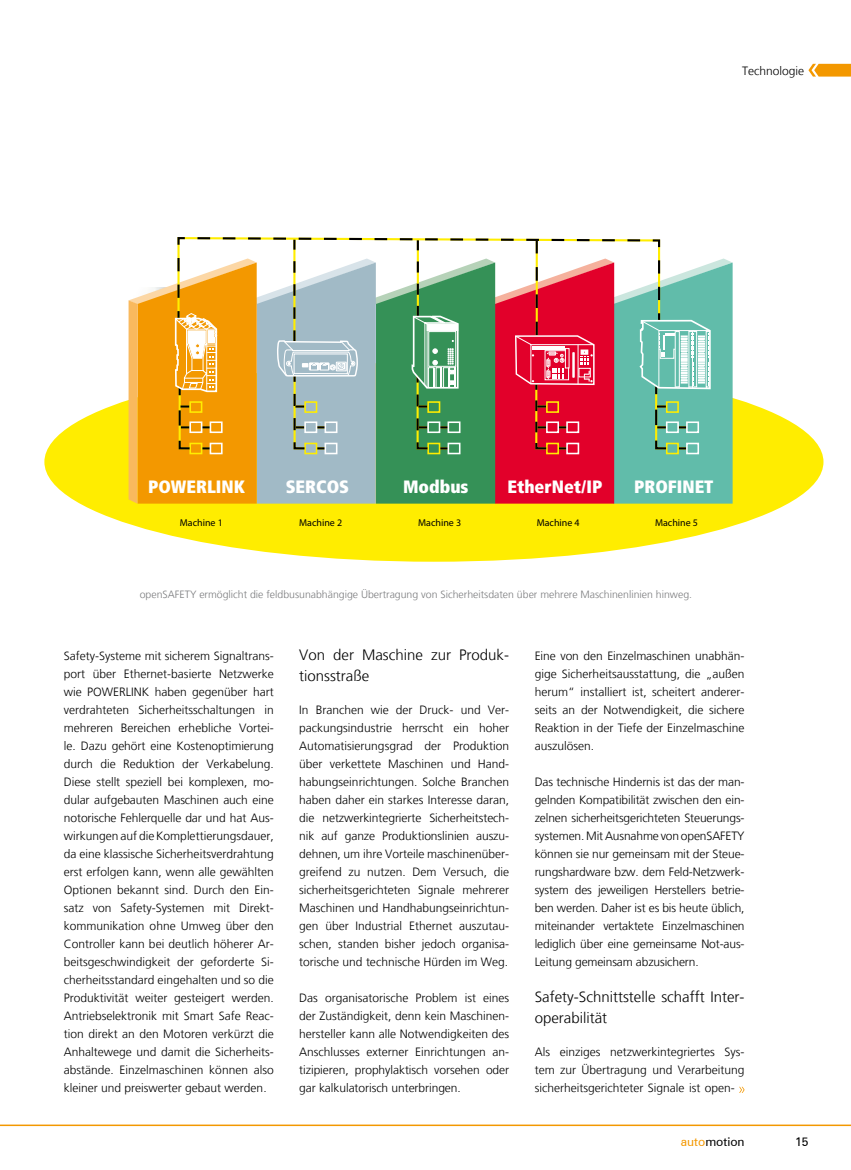
<style>
.page{position:relative;width:851px;height:1170px;background:#fff}
.page>*{position:absolute;margin:0;border:0;box-sizing:border-box;transform-origin:0 0}
.t1{font:900 condensed 17.85px "Frutiger LT Com";color:#fff}
.t2{font:300 15px/21px "Frutiger LT";color:#000}
.t3{font:300 12px/18px "Frutiger LT";color:#000;text-align:justify}
.t4{font:12px "Zurich BT";color:#000}
.t5{font:300 10.5px "Frutiger LT";color:#7b7c7e}
.t6{font:italic 10.05px "Franklin Gothic Cond";color:#000}
.s1{color:#f39800}
</style>
<div class="page">
<hr style="left:0;top:1124px;width:850px;height:1px;background:#f39800">
<svg style="left:808px;top:64px;width:42px;height:13px"></svg>
<img style="left:732px;top:287px;width:4px;height:112px">
<div style="left:44px;top:362px;width:779px;height:199px;background:#ffed00;border-radius:50%"></div>
<svg style="left:128px;top:237px;width:604px;height:266px"></svg>
<svg style="left:739px;top:1086px;width:5px;height:6px"></svg>
<p class="t3" style="left:742px;top:62px;width:64px">Technologie</p>
<h1 class="t1" style="left:148px;top:475px;width:98px">POWERLINK</h1>
<h1 class="t1" style="left:285px;top:475px;width:65px">SERCOS</h1>
<h1 class="t1" style="left:403px;top:475px;width:67px">Modbus</h1>
<h1 class="t1" style="left:507px;top:475px;width:96px">EtherNet/IP</h1>
<h1 class="t1" style="left:634px;top:476px;width:81px">PROFINET</h1>
<p class="t6" style="left:180px;top:516px;width:44px">Machine 1</p>
<p class="t6" style="left:299px;top:516px;width:44px">Machine 2</p>
<p class="t6" style="left:418px;top:516px;width:44px">Machine 3</p>
<p class="t6" style="left:536px;top:516px;width:44px">Machine 4</p>
<p class="t6" style="left:655px;top:516px;width:44px">Machine 5</p>
<p class="t5" style="left:140px;top:588px;width:553px">openSAFETY ermöglicht die feldbusunabhängige Übertragung von Sicherheitsdaten über mehrere Maschinenlinien hinweg.</p>
<p class="t3" style="left:64px;top:646px;width:211px">Safety-Systeme mit sicherem Signaltrans&shy;port über Ethernet-basierte Netzwerke wie POWERLINK haben gegenüber hart verdrahteten Sicherheitsschaltungen in mehreren Bereichen erhebliche Vortei&shy;le. Dazu gehört eine Kostenoptimierung durch die Reduktion der Verkabelung.<br>Diese stellt speziell bei komplexen, mo&shy;dular aufgebauten Maschinen auch eine notorische Fehlerquelle dar und hat Aus&shy;wirkungen auf die Komplettierungsdauer, da eine klassische Sicherheitsverdrahtung erst erfolgen kann, wenn alle gewählten Optionen bekannt sind. Durch den Ein&shy;satz von Safety-Systemen mit Direkt&shy;kommunikation ohne Umweg über den Controller kann bei deutlich höherer Ar&shy;beitsgeschwindigkeit der geforderte Si&shy;cherheitsstandard eingehalten und so die Produktivität weiter gesteigert werden.<br>Antriebselektronik mit Smart Safe Reac&shy;tion direkt an den Motoren verkürzt die Anhaltewege und damit die Sicherheits&shy;abstände. Einzelmaschinen können also kleiner und preiswerter gebaut werden.</p>
<p class="t2" style="left:299px;top:644px;width:211px">Von der Maschine zur Produk&shy;tionsstraße</p>
<p class="t3" style="left:299px;top:700px;width:211px">In Branchen wie der Druck- und Ver&shy;packungsindustrie herrscht ein hoher Automatisierungsgrad der Produktion über verkettete Maschinen und Hand&shy;habungseinrichtungen. Solche Branchen haben daher ein starkes Interesse daran, die netzwerkintegrierte Sicherheitstech&shy;nik auf ganze Produktionslinien auszu&shy;dehnen, um ihre Vorteile maschinenüber&shy;greifend zu nutzen. Dem Versuch, die sicherheitsgerichteten Signale mehrerer Maschinen und Handhabungseinrichtun&shy;gen über Industrial Ethernet auszutau&shy;schen, standen bisher jedoch organisa&shy;torische und technische Hürden im Weg.</p>
<p class="t3" style="left:299px;top:988px;width:211px">Das organisatorische Problem ist eines der Zuständigkeit, denn kein Maschinen&shy;hersteller kann alle Notwendigkeiten des Anschlusses externer Einrichtungen an&shy;tizipieren, prophylaktisch vorsehen oder gar kalkulatorisch unterbringen.</p>
<p class="t3" style="left:534px;top:646px;width:211px">Eine von den Einzelmaschinen unabhän&shy;gige Sicherheitsausstattung, die „außen herum“ installiert ist, scheitert anderer&shy;seits an der Notwendigkeit, die sichere Reaktion in der Tiefe der Einzelmaschine auszulösen.</p>
<p class="t3" style="left:534px;top:772px;width:211px">Das technische Hindernis ist das der man&shy;gelnden Kompatibilität zwischen den ein&shy;zelnen sicherheitsgerichteten Steuerungs&shy;systemen. Mit Ausnahme von openSAFETY können sie nur gemeinsam mit der Steue&shy;rungshardware bzw. dem Feld-Netzwerk&shy;system des jeweiligen Herstellers betrie&shy;ben werden. Daher ist es bis heute üblich, miteinander vertaktete Einzelmaschinen lediglich über eine gemeinsame Not-aus-Leitung gemeinsam abzusichern.</p>
<p class="t2" style="left:534px;top:986px;width:211px">Safety-Schnittstelle schafft Inter&shy;operabilität</p>
<p class="t3" style="left:534px;top:1042px;width:211px">Als einziges netzwerkintegriertes Sys&shy;tem zur Übertragung und Verarbeitung sicherheitsgerichteter Signale ist open-</p>
<p class="t4" style="left:680px;top:1134px;width:65px"><span class="s1">auto</span>motion</p>
<p class="t4" style="left:795px;top:1134px;width:15px">15</p>
</div>
